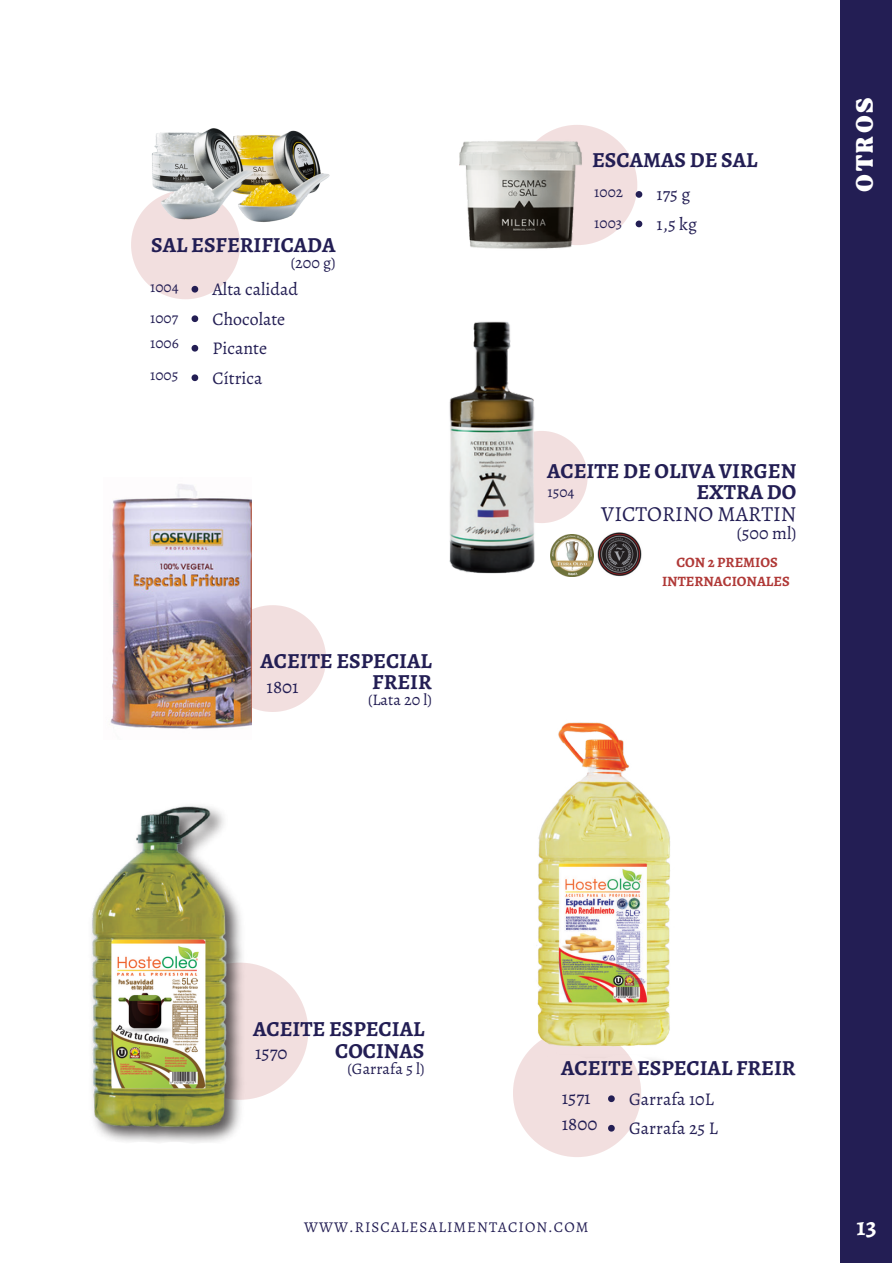
<style>
.page{position:relative;width:893px;height:1264px;background:#fff}
.page>*{position:absolute;margin:0;border:0;box-sizing:border-box;transform-origin:0 0}
.t1{font:33px "TAN Tangkiwood Display";letter-spacing:.085em;color:#fff}
.t2{font:700 25.5px "Alegreya";color:#fff}
.t3{font:700 21.45px/21.5px "Alegreya";color:#231e54;text-align:right}
.t4{font:21.45px "Alegreya";color:#231e54}
.t5{font:18.9px "Alegreya";color:#231e54}
.t6{font:17.85px/29.5px "Alegreya";color:#231e54}
.t7{font:16.05px "Alegreya";color:#231e54}
.t8{font:15.3px/31.3px "Alegreya";color:#231e54}
.t9{font:15px "Alegreya";letter-spacing:.07em;color:#231e54}
.t10{font:700 14.25px/19px "Alegreya";color:#b03937;text-align:center}
</style>
<div class="page">
<div style="left:840px;top:0;width:52px;height:1262px;background:#231e54"></div>
<svg style="left:553px;top:432px;width:34px;height:90px"></svg>
<img style="left:597px;top:533px;width:45px;height:44px">
<img style="left:553px;top:534px;width:40px;height:43px">
<img style="left:449px;top:321px;width:104px;height:253px">
<img style="left:536px;top:722px;width:134px;height:341px">
<svg style="left:275px;top:973px;width:33px;height:117px"></svg>
<img style="left:91px;top:806px;width:184px;height:337px">
<svg style="left:513px;top:1028px;width:128px;height:129px"></svg>
<svg style="left:251px;top:605px;width:75px;height:107px"></svg>
<img style="left:110px;top:484px;width:141px;height:245px">
<img style="left:282px;top:130px;width:48px;height:90px">
<img style="left:152px;top:128px;width:130px;height:94px">
<img style="left:459px;top:141px;width:113px;height:108px">
<svg style="left:517px;top:125px;width:125px;height:120px"></svg>
<svg style="left:131px;top:190px;width:109px;height:109px"></svg>
<svg style="left:191px;top:315px;width:7px;height:7px"></svg>
<svg style="left:191px;top:345px;width:7px;height:6px"></svg>
<svg style="left:191px;top:374px;width:7px;height:7px"></svg>
<p class="t3" style="left:151px;top:234px;width:186px">SAL ESFERIFICADA</p>
<p class="t7" style="left:291px;top:252px;width:46px">(200 g)</p>
<p class="t8" style="left:150px;top:271px;width:30px">1004</p>
<p class="t6" style="left:212px;top:274px;width:87px">Alta calidad<br>Chocolate<br>Picante<br>Cítrica</p>
<p class="t8" style="left:150px;top:302px;width:29px">1007</p>
<p class="t8" style="left:150px;top:327px;width:30px">1006<br>1005</p>
<p class="t3" style="left:260px;top:649px;width:173px">ACEITE ESPECIAL<br>FREIR</p>
<p class="t7" style="left:368px;top:689px;width:65px">(Lata 20 l)</p>
<p class="t5" style="left:266px;top:674px;width:34px">1801</p>
<p class="t3" style="left:592px;top:149px;width:167px">ESCAMAS DE SAL</p>
<p class="t8" style="left:594px;top:176px;width:30px">1002</p>
<p class="t6" style="left:656px;top:180px;width:42px">175 g<br>1,5 kg</p>
<p class="t8" style="left:594px;top:207px;width:29px">1003</p>
<h1 class="t1" style="left:852px;top:192px;width:96px;rotate:-90deg">OTROS</h1>
<p class="t3" style="left:547px;top:459px;width:250px">ACEITE DE OLIVA VIRGEN<br>EXTRA DO</p>
<p class="t4" style="left:601px;top:498px;width:196px">VICTORINO MARTIN</p>
<p class="t6" style="left:736px;top:518px;width:61px">(500 ml)</p>
<p class="t10" style="left:662px;top:552px;width:129px">CON 2 PREMIOS<br>INTERNACIONALES</p>
<p class="t8" style="left:547px;top:476px;width:28px">1504</p>
<p class="t3" style="left:253px;top:1018px;width:173px">ACEITE ESPECIAL<br>COCINAS</p>
<p class="t7" style="left:347px;top:1057px;width:78px">(Garrafa 5 l)</p>
<p class="t5" style="left:255px;top:1040px;width:34px">1570</p>
<p class="t3" style="left:561px;top:1057px;width:236px">ACEITE ESPECIAL FREIR</p>
<p class="t5" style="left:561px;top:1084px;width:30px">1571</p>
<p class="t6" style="left:629px;top:1083px;width:86px">Garrafa 10L</p>
<p class="t5" style="left:561px;top:1110px;width:37px">1800</p>
<p class="t6" style="left:629px;top:1113px;width:90px">Garrafa 25 L</p>
<p class="t9" style="left:304px;top:1216px;width:286px">WWW.RISCALESALIMENTACION.COM</p>
<p class="t2" style="left:856px;top:1209px;width:22px">13</p>
</div>
